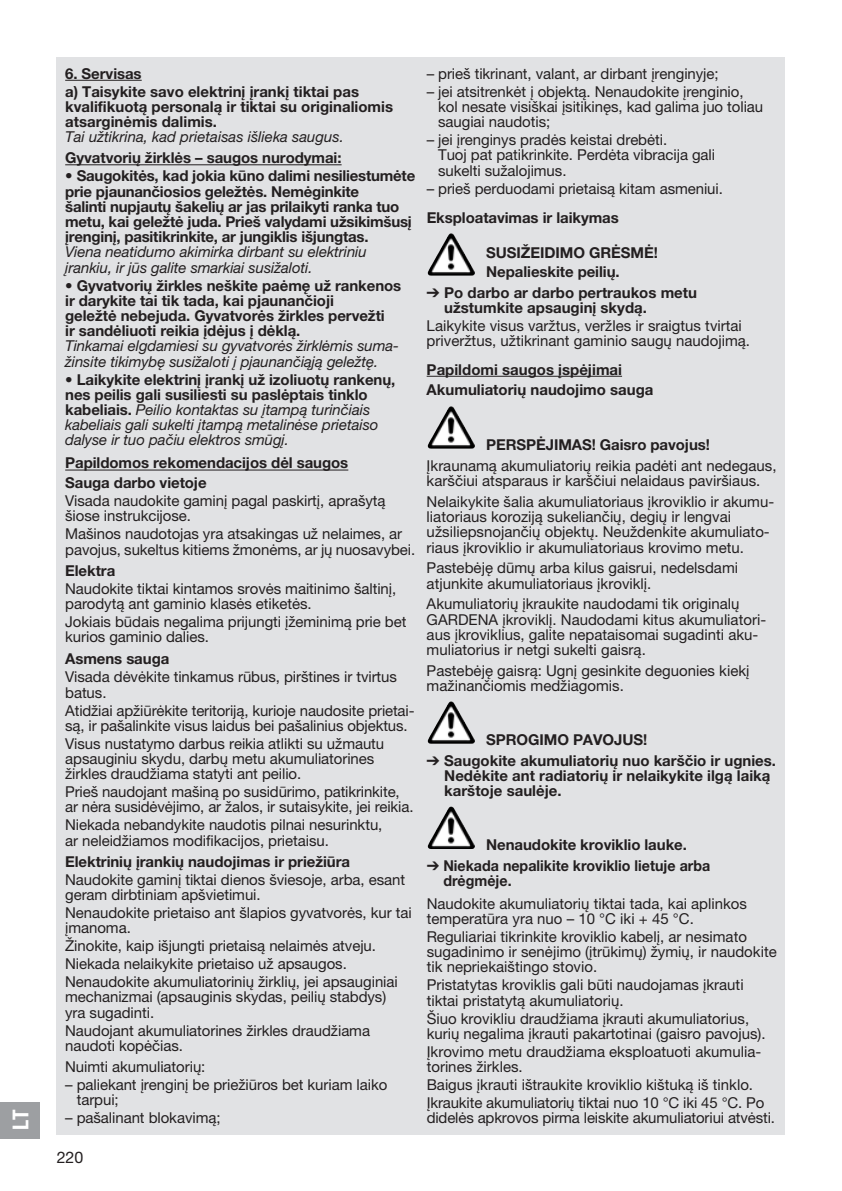
<style>
.page{position:relative;width:842px;height:1191px;background:#fff}
.page>*{position:absolute;margin:0;border:0;box-sizing:border-box;transform-origin:0 0}
.t1{font:22px "GARDENA Pro Bo Cond";color:#fff}
.t2{font:16px "GARDENA Pro";color:#231f20}
.t3{font:15px/15.2px "GARDENA Pro";letter-spacing:-.005em;color:#231f20}
.t4{font:700 15px/15.2px "GARDENA Pro";letter-spacing:-.005em;color:#231f20}
.t5{font:italic 15px/15.2px "GARDENA Pro";letter-spacing:-.005em;color:#231f20}
.t6{font:700 15px "GARDENA Pro";letter-spacing:-.005em;color:#231f20;scale:.95 1}
.s1{font-weight:700;font-style:normal}
.s2{font-family:"Formdruck";font-weight:400}
</style>
<div class="page">
<div style="left:0;top:1102px;width:40px;height:36px;background:#9d9fa2"></div>
<div style="left:57px;top:57px;width:728px;height:1077px;background:#e1e2e4"></div>
<hr style="left:65px;top:80px;width:77px;height:1px;background:#231f20">
<hr style="left:65px;top:164px;width:277px;height:1px;background:#231f20">
<hr style="left:65px;top:469px;width:283px;height:1px;background:#231f20">
<hr style="left:427px;top:376px;width:195px;height:1px;background:#231f20">
<img style="left:427px;top:233px;width:48px;height:43px">
<img style="left:427px;top:406px;width:48px;height:43px">
<img style="left:427px;top:701px;width:48px;height:43px">
<img style="left:427px;top:806px;width:48px;height:43px">
<h1 class="t1" style="left:7px;top:1130px;width:22px;rotate:-90deg">LT</h1>
<p class="t4" style="left:65px;top:64px;width:295px;line-height:18px">6. Servisas<br>a) Taisykite savo elektrinį įrankį tiktai pas</p>
<p class="t4" style="left:65px;top:99px;width:329px">kvalifikuotą personalą ir tiktai su originaliomis atsarginėmis dalimis.</p>
<p class="t5" style="left:65px;top:129px;width:280px">Tai užtikrina, kad prietaisas išlieka saugus.</p>
<p class="t4" style="left:65px;top:150px;width:278px">Gyvatvorių žirklės – saugos nurodymai:</p>
<p class="t4" style="left:65px;top:168px;width:352px">• Saugokitės, kad jokia kūno dalimi nesiliestumėte prie pjaunančiosios geležtės. Nemėginkite<br>šalinti nupjautų šakelių ar jas prilaikyti ranka tuo metu, kai geležtė juda. Prieš valydami užsikimšusį įrenginį, pasitikrinkite, ar jungiklis išjungtas.</p>
<p class="t5" style="left:65px;top:244px;width:303px">Viena neatidumo akimirka dirbant su elektriniu įrankiu, ir jūs galite smarkiai susižaloti.</p>
<p class="t4" style="left:65px;top:277px;width:338px">• Gyvatvorių žirkles neškite paėmę už rankenos ir darykite tai tik tada, kai pjaunančioji<br>geležtė nebejuda. Gyvatvorės žirkles pervežti<br>ir sandėliuoti reikia įdėjus į dėklą.</p>
<p class="t5" style="left:65px;top:338px;width:335px">Tinkamai elgdamiesi su gyvatvorės žirklėmis suma&shy;žinsite tikimybę susižaloti į pjaunančiąją geležtę.</p>
<p class="t5" style="left:65px;top:371px;width:332px"><span class="s1">• Laikykite elektrinį įrankį už izoliuotų rankenų, nes peilis gali susiliesti su paslėptais tinklo kabeliais.</span> Peilio kontaktas su įtampą turinčiais kabeliais gali sukelti įtampą metalinėse prietaiso dalyse ir tuo pačiu elektros smūgį.</p>
<p class="t4" style="left:65px;top:453px;width:285px;line-height:19.8px">Papildomos rekomendacijos dėl saugos<br>Sauga darbo vietoje</p>
<p class="t3" style="left:65px;top:493px;width:322px">Visada naudokite gaminį pagal paskirtį, aprašytą šiose instrukcijose.</p>
<p class="t3" style="left:65px;top:526px;width:352px">Mašinos naudotojas yra atsakingas už nelaimes, ar pavojus, sukeltus kitiems žmonėms, ar jų nuosavybei.</p>
<p class="t4" style="left:65px;top:562px;width:52px">Elektra</p>
<p class="t3" style="left:65px;top:580px;width:333px">Naudokite tiktai kintamos srovės maitinimo šaltinį, parodytą ant gaminio klasės etiketės.</p>
<p class="t3" style="left:65px;top:613px;width:343px">Jokiais būdais negalima prijungti įžeminimą prie bet kurios gaminio dalies.</p>
<p class="t4" style="left:65px;top:651px;width:106px">Asmens sauga</p>
<p class="t3" style="left:65px;top:669px;width:333px">Visada dėvėkite tinkamus rūbus, pirštines ir tvirtus batus.</p>
<p class="t3" style="left:65px;top:702px;width:351px">Atidžiai apžiūrėkite teritoriją, kurioje naudosite prietai&shy;są, ir pašalinkite visus laidus bei pašalinius objektus.</p>
<p class="t3" style="left:65px;top:735px;width:321px">Visus nustatymo darbus reikia atlikti su užmautu apsauginiu skydu, darbų metu akumuliatorines žirkles draudžiama statyti ant peilio.</p>
<p class="t3" style="left:65px;top:784px;width:350px">Prieš naudojant mašiną po susidūrimo, patikrinkite, ar nėra susidėvėjimo, ar žalos, ir sutaisykite, jei reikia.</p>
<p class="t3" style="left:65px;top:817px;width:319px">Niekada nebandykite naudotis pilnai nesurinktu, ar neleidžiamos modifikacijos, prietaisu.</p>
<p class="t4" style="left:65px;top:853px;width:286px">Elektrinių įrankių naudojimas ir priežiūra</p>
<p class="t3" style="left:65px;top:871px;width:341px">Naudokite gaminį tiktai dienos šviesoje, arba, esant geram dirbtiniam apšvietimui.</p>
<p class="t3" style="left:65px;top:904px;width:348px">Nenaudokite prietaiso ant šlapios gyvatvorės, kur tai įmanoma.</p>
<p class="t3" style="left:65px;top:936px;width:334px;line-height:18px">Žinokite, kaip išjungti prietaisą nelaimės atveju.<br>Niekada nelaikykite prietaiso už apsaugos.<br>Nenaudokite akumuliatorinių žirklių, jei apsauginiai</p>
<p class="t3" style="left:65px;top:989px;width:323px">mechanizmai (apsauginis skydas, peilių stabdys) yra sugadinti.</p>
<p class="t3" style="left:65px;top:1022px;width:306px">Naudojant akumuliatorines žirkles draudžiama naudoti kopėčias.</p>
<p class="t3" style="left:65px;top:1058px;width:142px">Nuimti akumuliatorių:</p>
<p class="t3" style="left:77px;top:1076px;width:312px;text-indent:-12px">– paliekant įrenginį be priežiūros bet kuriam laiko tarpui;</p>
<p class="t3" style="left:65px;top:1109px;width:157px">– pašalinant blokavimą;</p>
<p class="t2" style="left:57px;top:1147px;width:28px">220</p>
<p class="t3" style="left:427px;top:66px;width:294px">– prieš tikrinant, valant, ar dirbant įrenginyje;</p>
<p class="t3" style="left:438px;top:84px;width:327px;text-indent:-12px">– jei atsitrenkėt į objektą. Nenaudokite įrenginio, kol nesate visiškai įsitikinęs, kad galima juo toliau saugiai naudotis;</p>
<p class="t3" style="left:438px;top:132px;width:279px;text-indent:-12px">– jei įrenginys pradės keistai drebėti.<br>Tuoj pat patikrinkite. Perdėta vibracija gali sukelti sužalojimus.</p>
<p class="t3" style="left:427px;top:180px;width:298px">– prieš perduodami prietaisą kitam asmeniui.</p>
<p class="t4" style="left:427px;top:210px;width:194px">Eksploatavimas ir laikymas</p>
<p class="t4" style="left:486px;top:243px;width:173px;line-height:18.8px">SUSIŽEIDIMO GRĖSMĖ!<br>Nepalieskite peilių.</p>
<p class="t4" style="left:444px;top:284px;width:254px;text-indent:-18px"><span class="s2">V</span> Po darbo ar darbo pertraukos metu užstumkite apsauginį skydą.</p>
<p class="t3" style="left:427px;top:318px;width:325px">Laikykite visus varžtus, veržles ir sraigtus tvirtai priveržtus, užtikrinant gaminio saugų naudojimą.</p>
<p class="t4" style="left:427px;top:359px;width:228px;line-height:20.6px">Papildomi saugos įspėjimai<br>Akumuliatorių naudojimo sauga</p>
<p class="t4" style="left:486px;top:437px;width:225px">PERSPĖJIMAS! Gaisro pavojus!</p>
<p class="t3" style="left:427px;top:458px;width:351px">Įkraunamą akumuliatorių reikia padėti ant nedegaus, karščiui atsparaus ir karščiui nelaidaus paviršiaus.</p>
<p class="t3" style="left:427px;top:494px;width:349px">Nelaikykite šalia akumuliatoriaus įkroviklio ir akumu&shy;liatoriaus koroziją sukeliančių, degių ir lengvai užsiliepsnojančių objektų. Neuždenkite akumuliato&shy;riaus įkroviklio ir akumuliatoriaus krovimo metu.</p>
<p class="t3" style="left:427px;top:560px;width:313px">Pastebėję dūmų arba kilus gaisrui, nedelsdami atjunkite akumuliatoriaus įkroviklį.</p>
<p class="t3" style="left:427px;top:596px;width:341px">Akumuliatorių įkraukite naudodami tik originalų GARDENA įkroviklį. Naudodami kitus akumuliatori&shy;aus įkroviklius, galite nepataisomai sugadinti aku&shy;muliatorius ir netgi sukelti gaisrą.</p>
<p class="t3" style="left:427px;top:663px;width:324px">Pastebėję gaisrą: Ugnį gesinkite deguonies kiekį mažinančiomis medžiagomis.</p>
<p class="t4" style="left:427px;top:729px;width:351px;line-height:20.8px;text-indent:60px">SPROGIMO PAVOJUS!<br><span class="s2">V</span> Saugokite akumuliatorių nuo karščio ir ugnies.</p>
<p class="t4" style="left:444px;top:768px;width:328px">Nedėkite ant radiatorių ir nelaikykite ilgą laiką karštoje saulėje.</p>
<p class="t4" style="left:427px;top:834px;width:285px;line-height:20.8px;text-indent:60px">Nenaudokite kroviklio lauke.<br><span class="s2">V</span> Niekada nepalikite kroviklio lietuje arba</p>
<p class="t6" style="left:443px;top:871px;width:73px">drėgmėje.</p>
<p class="t3" style="left:427px;top:895px;width:322px">Naudokite akumuliatorių tiktai tada, kai aplinkos temperatūra yra nuo – 10 °C iki + 45 °C.</p>
<p class="t3" style="left:427px;top:928px;width:352px">Reguliariai tikrinkite kroviklio kabelį, ar nesimato sugadinimo ir senėjimo (įtrūkimų) žymių, ir naudokite tik nepriekaištingo stovio.</p>
<p class="t3" style="left:427px;top:977px;width:318px">Pristatytas kroviklis gali būti naudojamas įkrauti tiktai pristatytą akumuliatorių.</p>
<p class="t3" style="left:427px;top:1010px;width:340px">Šiuo krovikliu draudžiama įkrauti akumuliatorius, kurių negalima įkrauti pakartotinai (gaisro pavojus).</p>
<p class="t3" style="left:427px;top:1043px;width:335px">Įkrovimo metu draudžiama eksploatuoti akumulia&shy;torines žirkles.</p>
<p class="t3" style="left:427px;top:1075px;width:339px;line-height:18px">Baigus įkrauti ištraukite kroviklio kištuką iš tinklo.<br>Įkraukite akumuliatorių tiktai nuo 10 °C iki 45 °C. Po</p>
<p class="t3" style="left:427px;top:1110px;width:350px">didelės apkrovos pirma leiskite akumuliatoriui atvėsti.</p>
</div>
